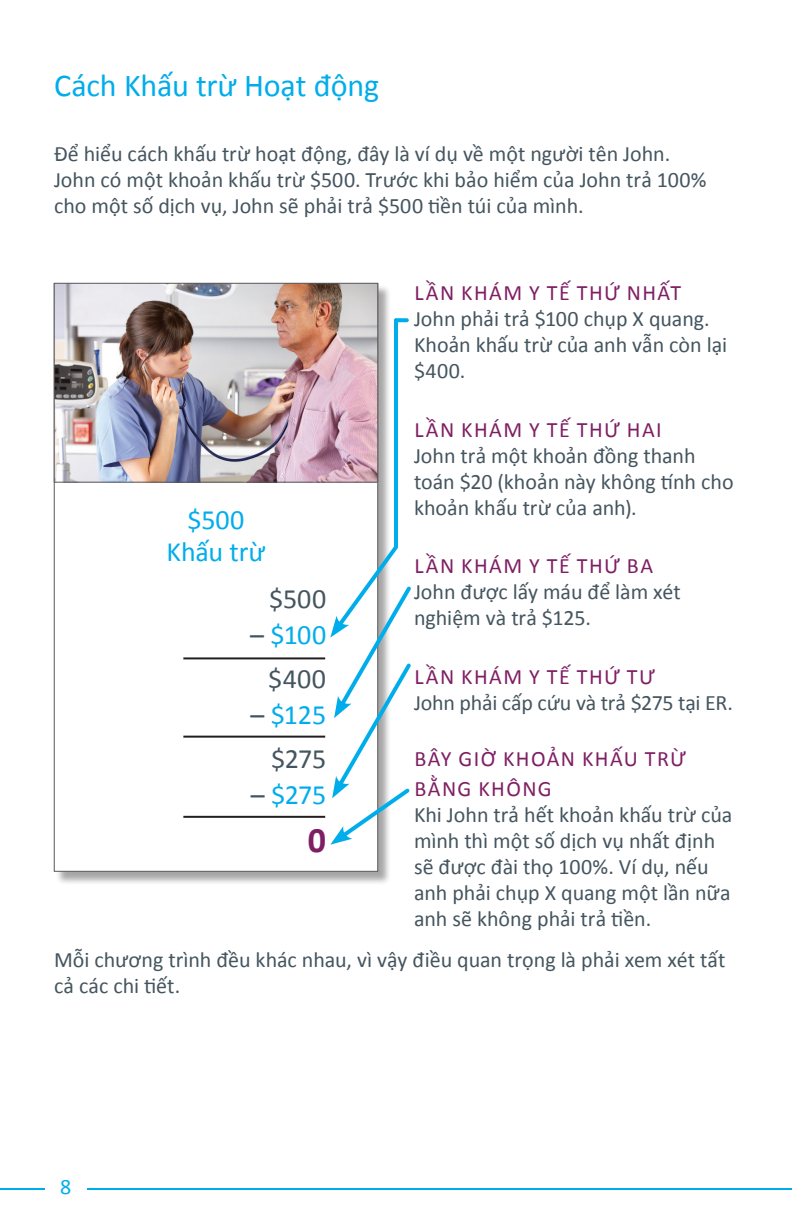
<style>
.page{position:relative;width:792px;height:1224px;background:#fff}
.page>*{position:absolute;margin:0;border:0;box-sizing:border-box;transform-origin:0 0}
.Text{font:700 36px "Calibri";color:#7f1f63}
.Subsection{font:32px "Calibri";letter-spacing:-.005em;color:#00adeb}
.Text-2{font:28px "Calibri";letter-spacing:-.01em;color:#00adeb}
.Text-3{font:28px "Calibri";letter-spacing:.005em;color:#45555f}
.Section{font:28px/32px "Calibri";letter-spacing:-.005em;color:#00adeb;text-align:center}
.Text-4{font:22px/26px "Calibri";color:#45555f}
.Subhead_1{font:22px/30px "Calibri";letter-spacing:.065em;color:#7f1f63}
.t1{font:22px "Calibri";color:#00adeb}
.s1{color:#45555f}
</style>
<div class="page">
<hr style="left:87px;top:1188px;width:705px;height:2px;background:#00adeb">
<hr style="left:0;top:1188px;width:44px;height:2px;background:#00adeb">
<div style="left:55px;top:284px;width:336px;height:601px;background:#231f20;opacity:.4"></div>
<div style="left:54px;top:283px;width:324px;height:589px;background:#fff;border:1px solid #57585a"></div>
<hr style="left:183px;top:657px;width:142px;height:2px;background:#231f20">
<hr style="left:183px;top:736px;width:142px;height:2px;background:#231f20">
<hr style="left:183px;top:816px;width:142px;height:2px;background:#231f20">
<img style="left:56px;top:285px;width:320px;height:195px">
<div style="left:54px;top:283px;width:324px;height:199px;border:1px solid #57585a"></div>
<svg style="left:330px;top:542px;width:81px;height:303px"></svg>
<svg style="left:396px;top:318px;width:11px;height:4px"></svg>
<hr style="left:394px;top:320px;width:4px;height:226px;background:#00adeb">
<p class="Subsection" style="left:54px;top:65px;width:327px">Cách Khấu trừ Hoạt động</p>
<p class="Text-4" style="left:54px;top:140px;width:654px">Để hiểu cách khấu trừ hoạt động, đây là ví dụ về một người tên John.<br>John có một khoản khấu trừ $500. Trước khi bảo hiểm của John trả 100% cho một số dịch vụ, John sẽ phải trả $500 tiền túi của mình.</p>
<p class="Section" style="left:167px;top:504px;width:100px">$500<br>Khấu trừ</p>
<p class="Text-3" style="left:269px;top:581px;width:58px">$500</p>
<p class="Text-2" style="left:250px;top:617px;width:77px"><span class="s1">–</span> $100</p>
<p class="Text-3" style="left:268px;top:661px;width:59px">$400</p>
<p class="Text-2" style="left:251px;top:697px;width:77px"><span class="s1">–</span> $125</p>
<p class="Text-3" style="left:271px;top:741px;width:56px">$275</p>
<p class="Text-2" style="left:251px;top:777px;width:77px"><span class="s1">–</span> $275</p>
<p class="Text" style="left:308px;top:817px;width:20px">0</p>
<p class="Subhead_1" style="left:414px;top:278px;width:268px">LẦN KHÁM Y TẾ THỨ NHẤT</p>
<p class="Text-4" style="left:414px;top:306px;width:315px">John phải trả $100 chụp X quang.<br>Khoản khấu trừ của anh vẫn còn lại $400.</p>
<p class="Subhead_1" style="left:414px;top:414px;width:249px">LẦN KHÁM Y TẾ THỨ HAI</p>
<p class="Text-4" style="left:414px;top:442px;width:321px">John trả một khoản đồng thanh toán $20 (khoản này không tính cho khoản khấu trừ của anh).</p>
<p class="Subhead_1" style="left:414px;top:551px;width:240px">LẦN KHÁM Y TẾ THỨ BA</p>
<p class="Text-4" style="left:414px;top:579px;width:268px">John được lấy máu để làm xét nghiệm và trả $125.</p>
<p class="Subhead_1" style="left:414px;top:662px;width:242px">LẦN KHÁM Y TẾ THỨ TƯ</p>
<p class="Text-4" style="left:414px;top:690px;width:320px">John phải cấp cứu và trả $275 tại ER.</p>
<p class="Subhead_1" style="left:414px;top:744px;width:273px">BÂY GIỜ KHOẢN KHẤU TRỪ<br>BẰNG KHÔNG</p>
<p class="Text-4" style="left:414px;top:802px;width:320px">Khi John trả hết khoản khấu trừ của mình thì một số dịch vụ nhất định sẽ được đài thọ 100%. Ví dụ, nếu anh phải chụp X quang một lần nữa anh sẽ không phải trả tiền.</p>
<p class="Text-4" style="left:54px;top:947px;width:673px">Mỗi chương trình đều khác nhau, vì vậy điều quan trọng là phải xem xét tất cả các chi tiết.</p>
<p class="t1" style="left:60px;top:1173px;width:13px">8</p>
</div>
